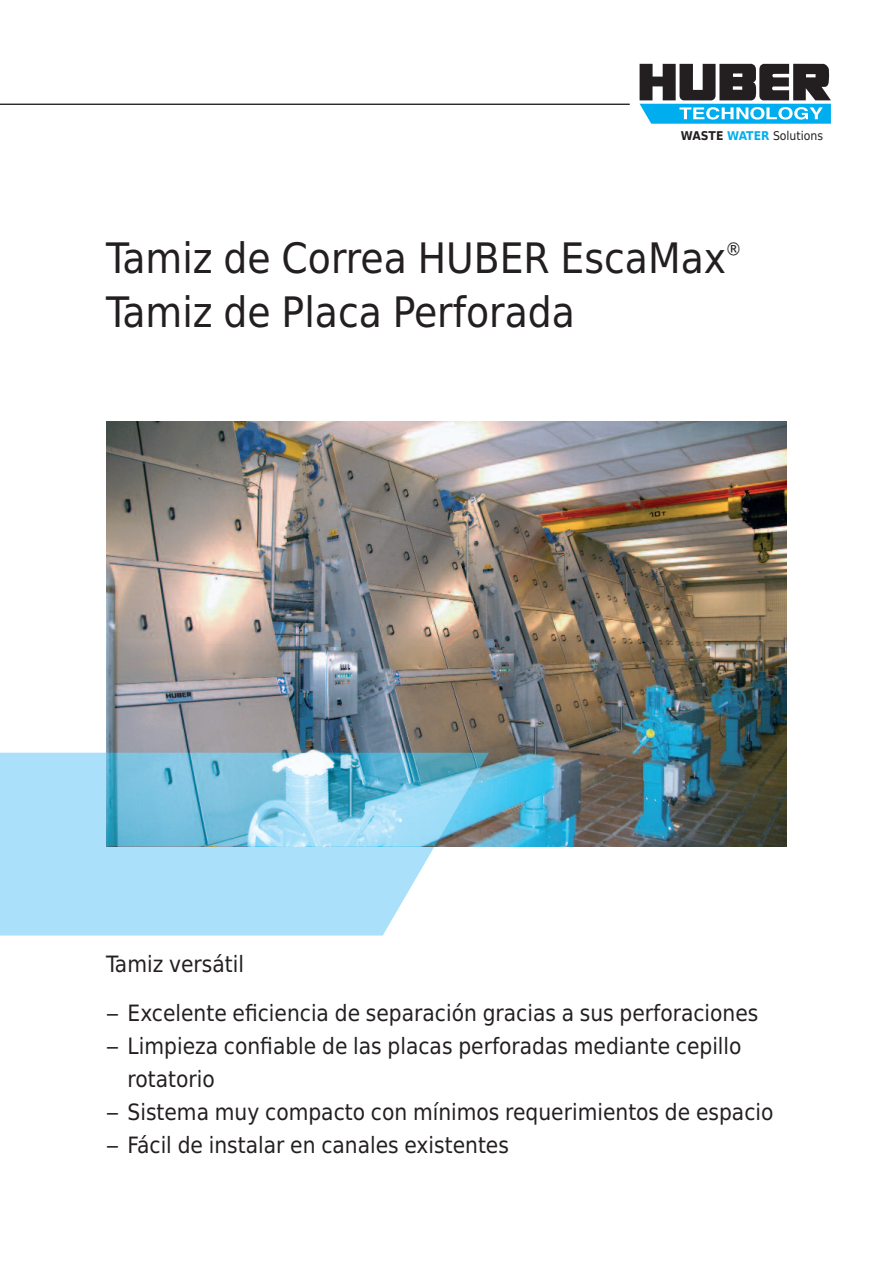
<style>
.page{position:relative;width:893px;height:1263px;background:#fff}
.page>*{position:absolute;margin:0;border:0;box-sizing:border-box;transform-origin:0 0}
.t1{font:42px/54px "Huber Tec";color:#231f20}
.t2{font:22.5px/33px "Huber Tec";color:#231f20}
.t3{font:12.15px "Huber Tec";color:#231f20}
.s1{font-weight:700}
.s2{font-weight:700;color:#00aeef}
</style>
<div class="page">
<svg style="left:640px;top:64px;width:191px;height:60px"></svg>
<hr style="left:0;top:104px;width:630px;height:1px;background:#231f20">
<svg style="left:0;top:753px;width:489px;height:182px;background:#b4e3f9"></svg>
<img style="left:106px;top:421px;width:681px;height:425px">
<img style="left:106px;top:753px;width:383px;height:93px">
<p class="t3" style="left:681px;top:126px;width:144px"><span class="s1">WASTE</span> <span class="s2">WATER</span> Solutions</p>
<h1 class="t1" style="left:106px;top:232px;width:636px">Tamiz de Correa HUBER EscaMax<sup>®<br></sup>Tamiz de Placa Perforada</h1>
<p class="t2" style="left:106px;top:947px;width:139px">Tamiz versátil</p>
<p class="t2" style="left:106px;top:997px;width:654px">– Excelente eficiencia de separación gracias a sus perforaciones</p>
<p class="t2" style="left:128px;top:1030px;width:615px;text-indent:-21px">– Limpieza confiable de las placas perforadas mediante cepillo rotatorio</p>
<p class="t2" style="left:106px;top:1096px;width:669px">– Sistema muy compacto con mínimos requerimientos de espacio</p>
<p class="t2" style="left:106px;top:1129px;width:404px">– Fácil de instalar en canales existentes</p>
</div>
